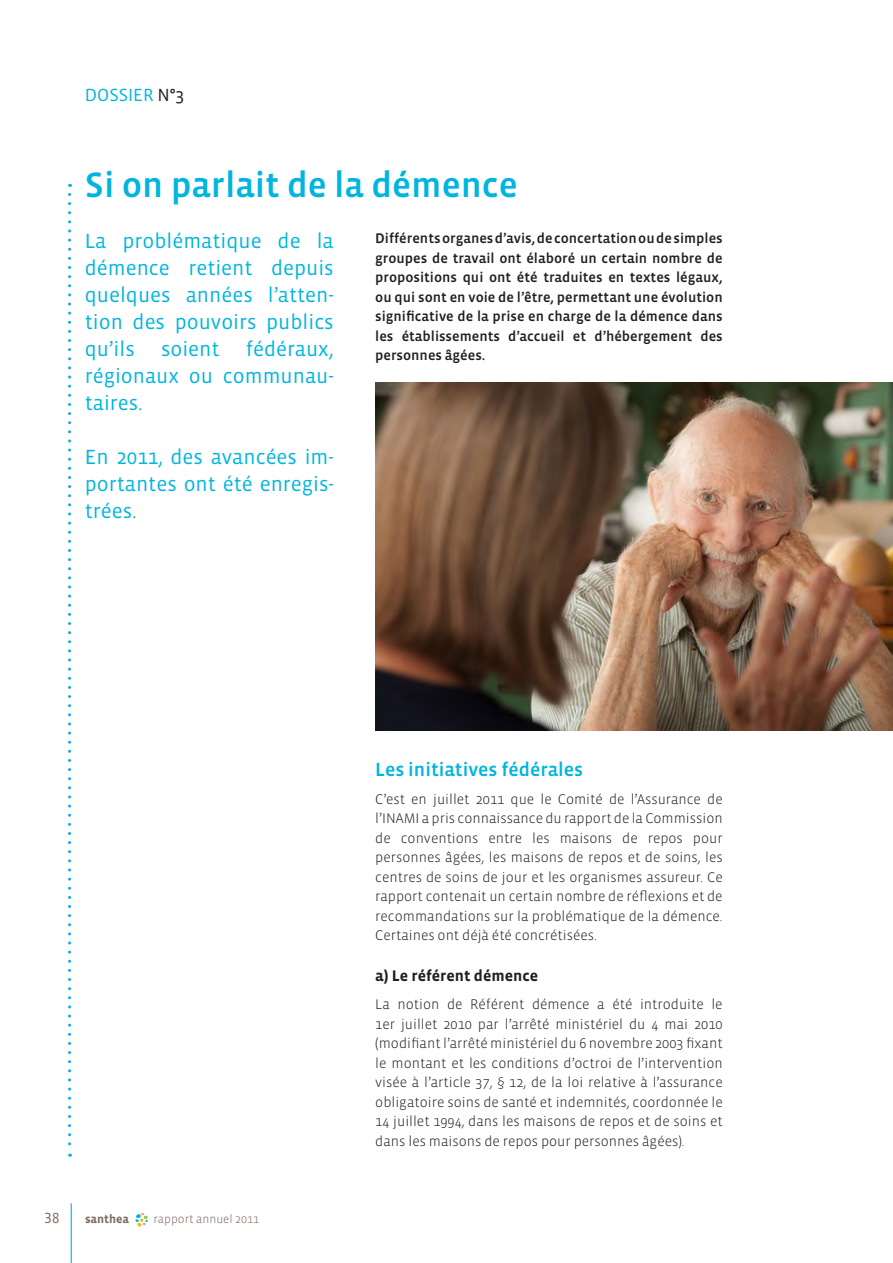
<style>
.page{position:relative;width:893px;height:1263px;background:#fff}
.page>*{position:absolute;margin:0;border:0;box-sizing:border-box;transform-origin:0 0}
.t1{font:36px "Vista Sans Med";color:#00b5de}
.t2{font:21px/27px "Vista Sans";color:#00b5de;text-align:justify}
.t3{font:19.5px "Vista Sans Med";color:#00b5de}
.t4{font:18px "Vista Sans";color:#00b5de}
.t5{font:700 15.75px "Vista Sans";color:#241f1f}
.t6{font:15px "Vista Sans Alt";color:#7d685f}
.t7{font:300 14.25px/19.5px "Vista Sans";color:#241f1f;text-align:justify}
.t8{font:14.25px/19.5px "Vista Sans Med";color:#241f1f;text-align:justify}
.t9{font:300 12px "Vista Sans";color:#7d685f}
.t10{font:700 12px "Vista Sans";color:#7d685f}
.s1{color:#241f1f}
</style>
<div class="page">
<svg style="left:135px;top:1213px;width:13px;height:14px"></svg>
<hr style="left:71px;top:1203px;width:1px;height:60px;background:#00b5de">
<svg style="left:68px;top:194px;width:3px;height:963px"></svg>
<img style="left:375px;top:383px;width:518px;height:347px">
<p class="t4" style="left:85px;top:85px;width:101px">DOSSIER <span class="s1">N°3</span></p>
<h1 class="t1" style="left:85px;top:167px;width:435px">Si on parlait de la démence</h1>
<p class="t8" style="left:375px;top:229px;width:349px">Différents organes d’avis, de concertation ou de simples groupes de travail ont élaboré un certain nombre de propositions qui ont été traduites en textes légaux, ou qui sont en voie de l’être, permettant une évolution significative de la prise en charge de la démence dans les établissements d’accueil et d’hébergement des personnes âgées.</p>
<h2 class="t2" style="left:85px;top:228px;width:250px">La problématique de la démence retient depuis quelques années l’atten&shy;tion des pouvoirs publics qu’ils</h2>
<h2 class="t2" style="left:85px;top:336px;width:250px;text-indent:161px">fédéraux, régionaux ou communau&shy;taires.</h2>
<h2 class="t2" style="left:85px;top:444px;width:250px">En 2011, des avancées im&shy;portantes ont été enregis&shy;trées.</h2>
<h2 class="t2" style="left:161px;top:336px;width:60px">soient</h2>
<p class="t6" style="left:45px;top:1210px;width:16px">38</p>
<p class="t10" style="left:85px;top:1213px;width:45px">santhea</p>
<p class="t9" style="left:154px;top:1213px;width:107px">rapport annuel 2011</p>
<h3 class="t3" style="left:375px;top:759px;width:209px">Les initiatives fédérales</h3>
<p class="t7" style="left:375px;top:790px;width:349px">C’est en juillet 2011 que le Comité de l’Assurance de l’INAMI a pris connaissance du rapport de la Commission de conventions entre les maisons de repos pour personnes âgées, les maisons de repos et de soins, les centres de soins de jour et les organismes assureur. Ce rapport contenait un certain nombre de réflexions et de recommandations sur la problématique de la démence.<br>Certaines ont déjà été concrétisées.</p>
<p class="t5" style="left:375px;top:968px;width:164px">a) Le référent démence</p>
<p class="t7" style="left:375px;top:995px;width:349px">La notion de Référent démence a été introduite le 1er juillet 2010 par l’arrêté ministériel du 4 mai 2010 (modifiant l’arrêté ministériel du 6 novembre 2003 fixant le montant et les conditions d’octroi de l’intervention visée à l’article 37, § 12, de la loi relative à l’assurance obligatoire soins de santé et indemnités, coordonnée le 14 juillet 1994, dans les maisons de repos et de soins et dans les maisons de repos pour personnes âgées).</p>
</div>
